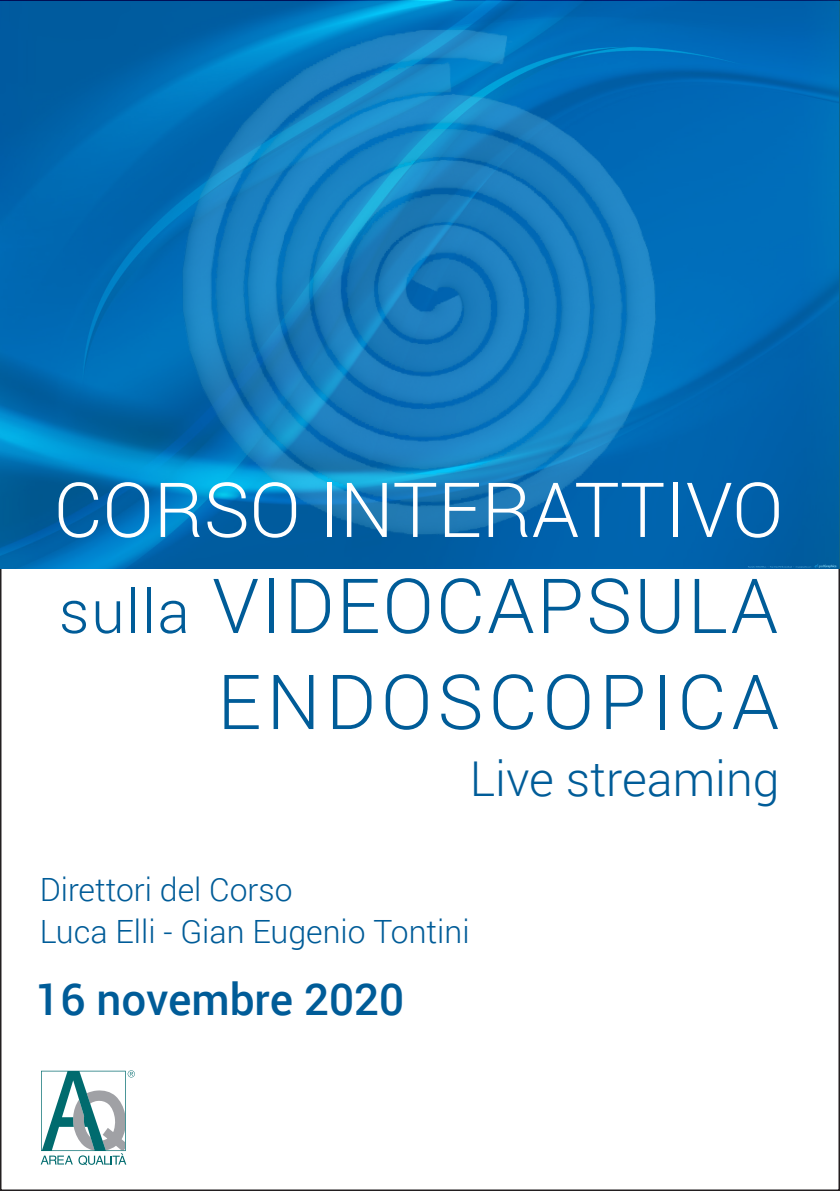
<style>
.page{position:relative;width:840px;height:1191px;background:#fff}
.page>*{position:absolute;margin:0;border:0;box-sizing:border-box;transform-origin:0 0}
.t1{font:300 76px "Roboto";letter-spacing:.04em;color:#005c98}
.t2{font:300 76px "Roboto";color:#fff}
.t3{font:300 76px "Roboto";letter-spacing:.07em;color:#005c98}
.t4{font:300 48px "Roboto";color:#005c98}
.t5{font:500 44px "Roboto";color:#005c98}
.t6{font:300 32px "Roboto";color:#005c98}
.s1{font-size:60px}
</style>
<div class="page">
<svg style="left:0;top:1px;width:839px;height:567px;background:#0972b7"></svg>
<svg style="left:41px;top:1070px;width:94px;height:95px"></svg>
<p class="t2" style="left:54px;top:457px;width:730px">CORSO INTERATTIVO</p>
<p class="t1" style="left:59px;top:553px;width:720px"><span class="s1">sulla</span> VIDEOCAPSULA</p>
<p class="t3" style="left:217px;top:649px;width:563px">ENDOSCOPICA</p>
<p class="t4" style="left:469px;top:746px;width:311px">Live streaming</p>
<p class="t6" style="left:40px;top:867px;width:254px">Direttori del Corso</p>
<p class="t6" style="left:40px;top:909px;width:431px">Luca Elli - Gian Eugenio Tontini</p>
<p class="t5" style="left:35px;top:968px;width:370px">16 novembre 2020</p>
</div>
